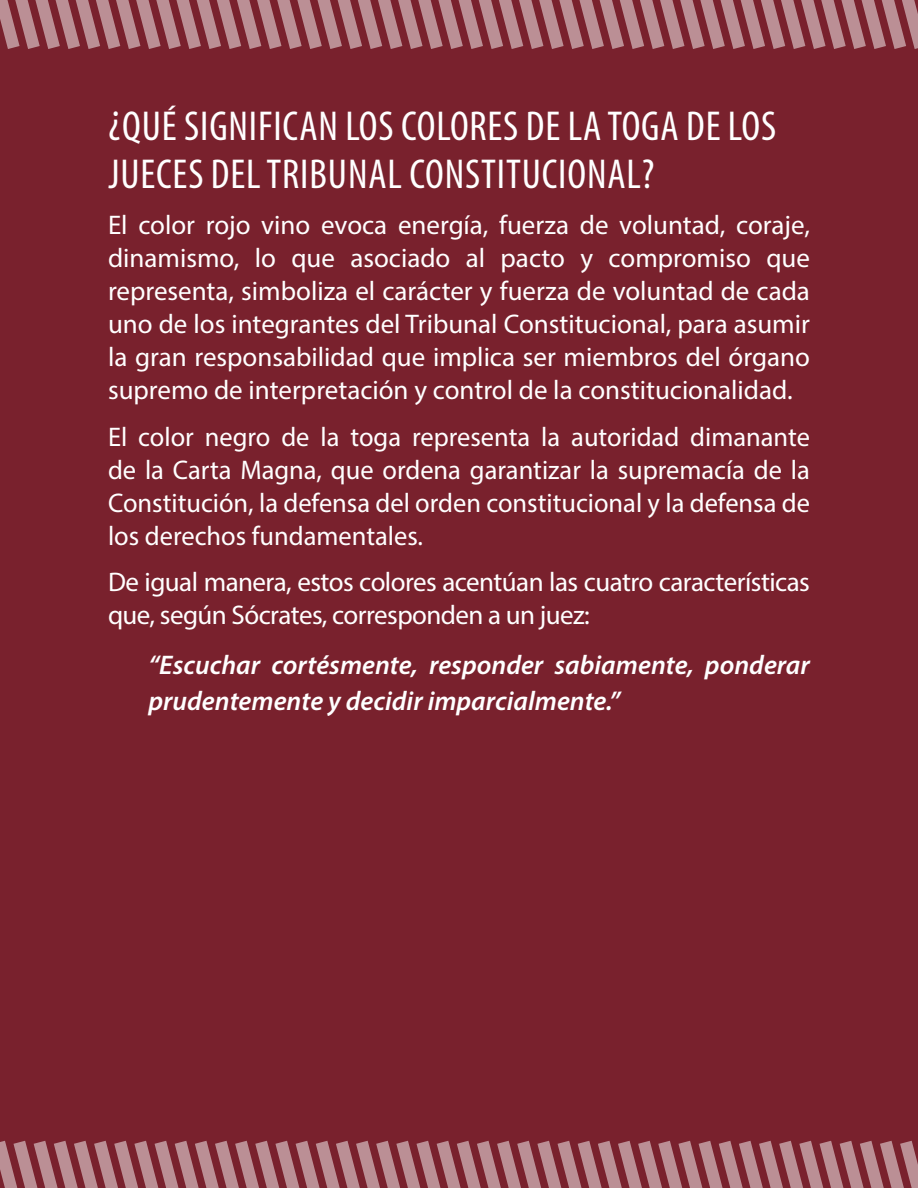
<style>
.page{position:relative;width:918px;height:1188px;background:#79212d}
.page>*{position:absolute;margin:0;border:0;box-sizing:border-box;transform-origin:0 0}
.SUTITLES{font:condensed 42px/48px "Myriad Pro";letter-spacing:.02em;color:#fff}
.CUERPOS{font:27px/33px "Myriad Pro";letter-spacing:-.01em;color:#fff;text-align:justify}
.CUERPOS-2{font:italic 600 27px/36px "Myriad Pro";color:#fff}
</style>
<div class="page">
<svg style="left:0;top:0;width:918px;height:49px"></svg>
<svg style="left:0;top:1140px;width:918px;height:48px"></svg>
<p class="SUTITLES" style="left:108px;top:101px;width:669px">¿QUÉ SIGNIFICAN LOS COLORES DE LA TOGA DE LOS<br>JUECES DEL TRIBUNAL CONSTITUCIONAL?</p>
<p class="CUERPOS" style="left:108px;top:208px;width:703px">El color rojo vino evoca energía, fuerza de voluntad, coraje, dinamismo, lo que asociado al pacto y compromiso que representa, simboliza el carácter y fuerza de voluntad de cada uno de los integrantes del Tribunal Constitucional, para asumir la gran responsabilidad que implica ser miembros del órgano supremo de interpretación y control de la constitucionalidad.</p>
<p class="CUERPOS" style="left:108px;top:420px;width:704px">El color negro de la toga representa la autoridad dimanante de la Carta Magna, que ordena garantizar la supremacía de la Constitución, la defensa del orden constitucional y la defensa de los derechos fundamentales.</p>
<p class="CUERPOS" style="left:108px;top:565px;width:703px">De igual manera, estos colores acentúan las cuatro características que, según Sócrates, corresponden a un juez:</p>
<p class="CUERPOS-2" style="left:148px;top:646px;width:663px">“Escuchar cortésmente, responder sabiamente, ponderar prudentemente y decidir imparcialmente.”</p>
</div>
